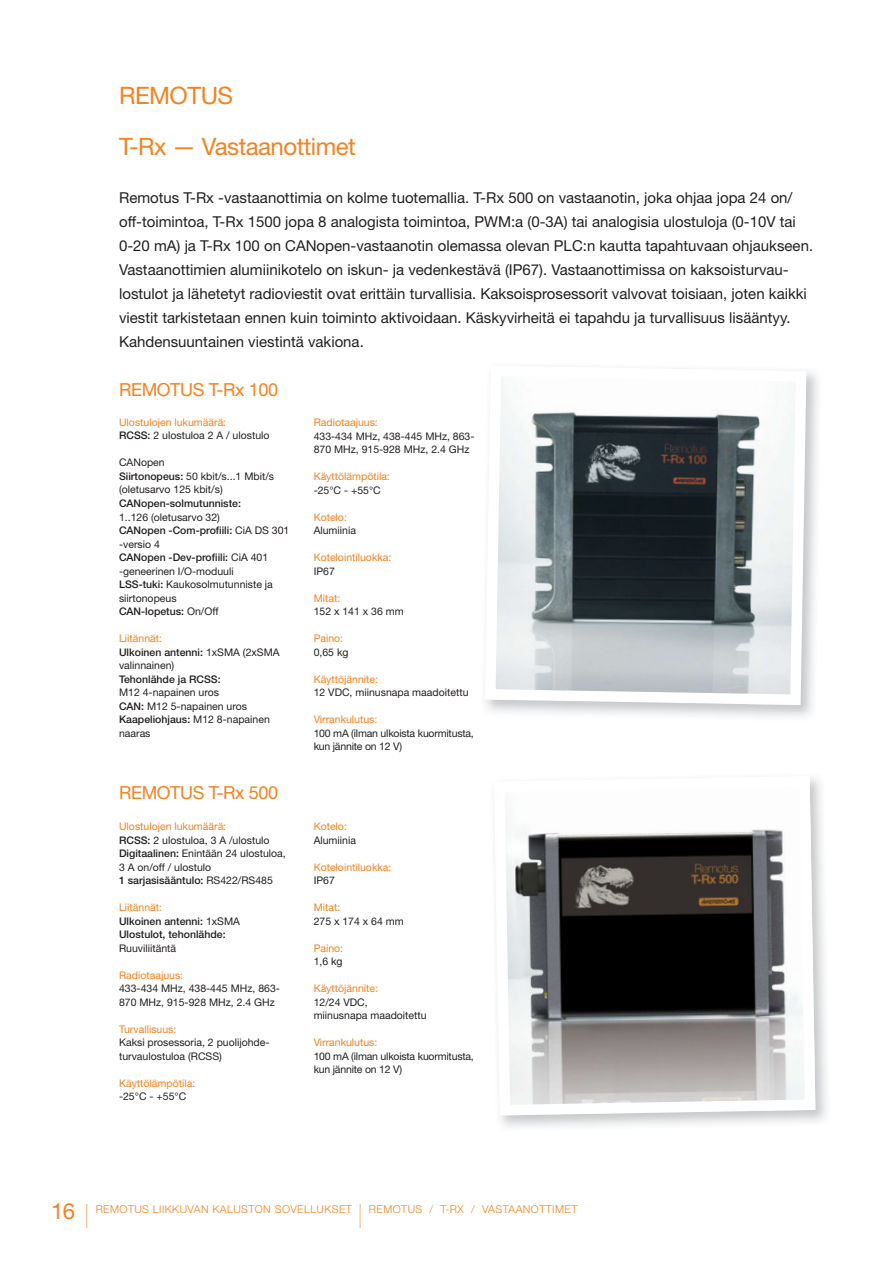
<style>
.page{position:relative;width:893px;height:1263px;background:#fff}
.page>*{position:absolute;margin:0;border:0;box-sizing:border-box;transform-origin:0 0}
.t1{font:300 24.15px "Helvetica Neue";color:#f58220;scale:.42 1}
.t2{font:24px/51px "Helvetica Neue";letter-spacing:-.02em;color:#f58220}
.t3{font:22.2px "Helvetica Neue";color:#f58220}
.t4{font:18px "Helvetica Neue";letter-spacing:-.02em;color:#f58220}
.t5{font:15px/24px "Helvetica Neue";color:#231f20}
.t6{font:300 10.8px "Helvetica Neue";letter-spacing:.04em;color:#f58220}
.t7{font:10.5px/13.5px "Helvetica Neue";color:#231f20}
.t8{font:10.5px/13.5px "Helvetica Neue";color:#f58220}
.t9{font:10.5px/13.5px "Helvetica Neue";letter-spacing:-.02em;color:#231f20}
.t10{font:500 10.5px/13.5px "Helvetica Neue";color:#231f20}
.s1{font-weight:500;color:#231f20}
.s2{color:#231f20}
.s3{font-weight:500}
.s4{color:#f58220}
.s5{font-weight:400;color:#f58220}
.s6{font-weight:400}
.s7{font-weight:300;font-size:24.15px}
</style>
<div class="page">
<svg style="left:494px;top:776px;width:321px;height:339px"></svg>
<svg style="left:485px;top:366px;width:321px;height:339px"></svg>
<h2 class="t2" style="left:119px;top:70px;width:238px">REMOTUS<br>T-Rx — Vastaanottimet</h2>
<p class="t5" style="left:119px;top:186px;width:696px">Remotus T-Rx -vastaanottimia on kolme tuotemallia. T-Rx 500 on vastaanotin, joka ohjaa jopa 24 on/ off-toimintoa, T-Rx 1500 jopa 8 analogista toimintoa, PWM:a (0-3A) tai analogisia ulostuloja (0-10V tai 0-20 mA) ja T-Rx 100 on CANopen-vastaanotin olemassa olevan PLC:n kautta tapahtuvaan ohjaukseen.<br>Vastaanottimien alumiinikotelo on iskun- ja vedenkestävä (IP67). Vastaanottimissa on kaksoisturvau&shy;lostulot ja lähetetyt radioviestit ovat erittäin turvallisia. Kaksoisprosessorit valvovat toisiaan, joten kaikki viestit tarkistetaan ennen kuin toiminto aktivoidaan. Käskyvirheitä ei tapahdu ja turvallisuus lisääntyy.<br>Kahdensuuntainen viestintä vakiona.</p>
<h3 class="t4" style="left:119px;top:379px;width:160px">REMOTUS T-Rx 100</h3>
<p class="t8" style="left:119px;top:415px;width:152px">Ulostulojen lukumäärä:<br><span class="s1">RCSS:</span> <span class="s2">2 ulostuloa 2 A / ulostulo</span></p>
<p class="t7" style="left:119px;top:456px;width:157px">CANopen<br><span class="s3">Siirtonopeus:</span> 50 kbit/s...1 Mbit/s (oletusarvo 125 kbit/s)</p>
<p class="t10" style="left:119px;top:496px;width:123px">CANopen-solmutunniste:</p>
<p class="t7" style="left:119px;top:510px;width:172px">1..126 (oletusarvo 32)<br><span class="s3">CANopen -Com-profiili:</span> CiA DS 301 -versio 4<br><span class="s3">CANopen -Dev-profiili:</span> CiA 401 -geneerinen I/O-moduuli<br><span class="s3">LSS-tuki:</span> Kaukosolmutunniste ja siirtonopeus<br><span class="s3">CAN-lopetus:</span> On/Off</p>
<p class="t7" style="left:119px;top:631px;width:162px"><span class="s4">Liitännät:<br></span><span class="s3">Ulkoinen antenni:</span> 1xSMA (2xSMA valinnainen)</p>
<p class="t10" style="left:119px;top:672px;width:103px">Tehonlähde ja RCSS:</p>
<p class="t7" style="left:119px;top:685px;width:152px">M12 4-napainen uros<br><span class="s3">CAN:</span> M12 5-napainen uros<br><span class="s3">Kaapeliohjaus:</span> M12 8-napainen naaras</p>
<h3 class="t4" style="left:119px;top:782px;width:160px">REMOTUS T-Rx 500</h3>
<p class="t7" style="left:119px;top:819px;width:168px"><span class="s4">Ulostulojen lukumäärä:<br></span><span class="s3">RCSS:</span> 2 ulostuloa, 3 A /ulostulo<br><span class="s3">Digitaalinen:</span> Enintään 24 ulostuloa,<br>3 A on/off / ulostulo<br><span class="s3">1 sarjasisääntulo:</span> RS422/RS485</p>
<p class="t10" style="left:119px;top:900px;width:122px"><span class="s5">Liitännät:<br></span>Ulkoinen antenni: <span class="s6">1xSMA<br></span>Ulostulot, tehonlähde:</p>
<p class="t7" style="left:119px;top:941px;width:59px">Ruuviliitäntä</p>
<p class="t8" style="left:119px;top:968px;width:66px">Radiotaajuus:</p>
<p class="t7" style="left:119px;top:981px;width:162px">433-434 MHz, 438-445 MHz, 863-<br>870 MHz, 915-928 MHz, 2.4 GHz</p>
<p class="t8" style="left:119px;top:1022px;width:59px">Turvallisuus:</p>
<p class="t7" style="left:119px;top:1035px;width:152px">Kaksi prosessoria, 2 puolijohde&shy;turvaulostuloa (RCSS)</p>
<p class="t8" style="left:119px;top:1076px;width:78px">Käyttölämpötila:</p>
<p class="t7" style="left:119px;top:1089px;width:69px">-25°C - +55°C</p>
<p class="t8" style="left:314px;top:415px;width:66px">Radiotaajuus:</p>
<p class="t7" style="left:314px;top:429px;width:162px">433-434 MHz, 438-445 MHz, 863-<br>870 MHz, 915-928 MHz, 2.4 GHz</p>
<p class="t8" style="left:314px;top:469px;width:78px">Käyttölämpötila:</p>
<p class="t7" style="left:314px;top:483px;width:69px">-25°C - +55°C</p>
<p class="t8" style="left:314px;top:510px;width:35px">Kotelo:</p>
<p class="t7" style="left:314px;top:523px;width:44px">Alumiinia</p>
<p class="t8" style="left:314px;top:550px;width:79px">Kotelointiluokka:</p>
<p class="t7" style="left:314px;top:564px;width:23px">IP67</p>
<p class="t8" style="left:314px;top:591px;width:28px">Mitat:</p>
<p class="t7" style="left:314px;top:604px;width:92px">152 x 141 x 36 mm</p>
<p class="t8" style="left:314px;top:631px;width:31px">Paino:</p>
<p class="t7" style="left:314px;top:645px;width:36px">0,65 kg</p>
<p class="t8" style="left:314px;top:672px;width:66px">Käyttöjännite:</p>
<p class="t7" style="left:314px;top:685px;width:156px">12 VDC, miinusnapa maadoitettu</p>
<p class="t8" style="left:314px;top:712px;width:65px">Virrankulutus:</p>
<p class="t9" style="left:314px;top:726px;width:162px">100 mA (ilman ulkoista kuormitusta, kun jännite on 12 V)</p>
<p class="t8" style="left:314px;top:819px;width:35px">Kotelo:</p>
<p class="t7" style="left:314px;top:833px;width:44px">Alumiinia</p>
<p class="t8" style="left:314px;top:860px;width:79px">Kotelointiluokka:</p>
<p class="t7" style="left:314px;top:873px;width:23px">IP67</p>
<p class="t8" style="left:314px;top:900px;width:28px">Mitat:</p>
<p class="t7" style="left:314px;top:914px;width:92px">275 x 174 x 64 mm</p>
<p class="t8" style="left:314px;top:941px;width:31px">Paino:</p>
<p class="t7" style="left:314px;top:954px;width:30px">1,6 kg</p>
<p class="t8" style="left:314px;top:981px;width:66px">Käyttöjännite:</p>
<p class="t7" style="left:314px;top:995px;width:115px">12/24 VDC,<br>miinusnapa maadoitettu</p>
<p class="t8" style="left:314px;top:1035px;width:65px">Virrankulutus:</p>
<p class="t9" style="left:314px;top:1049px;width:162px">100 mA (ilman ulkoista kuormitusta, kun jännite on 12 V)</p>
<h3 class="t3" style="left:51px;top:1198px;width:38px">16 <span class="s7">|</span></h3>
<h1 class="t1" style="left:359px;top:1200px;width:7px">|</h1>
<p class="t6" style="left:96px;top:1202px;width:258px">REMOTUS LIIKKUVAN KALUSTON SOVELLUKSET</p>
<p class="t6" style="left:369px;top:1202px;width:210px">REMOTUS / T-RX / VASTAANOTTIMET</p>
</div>
